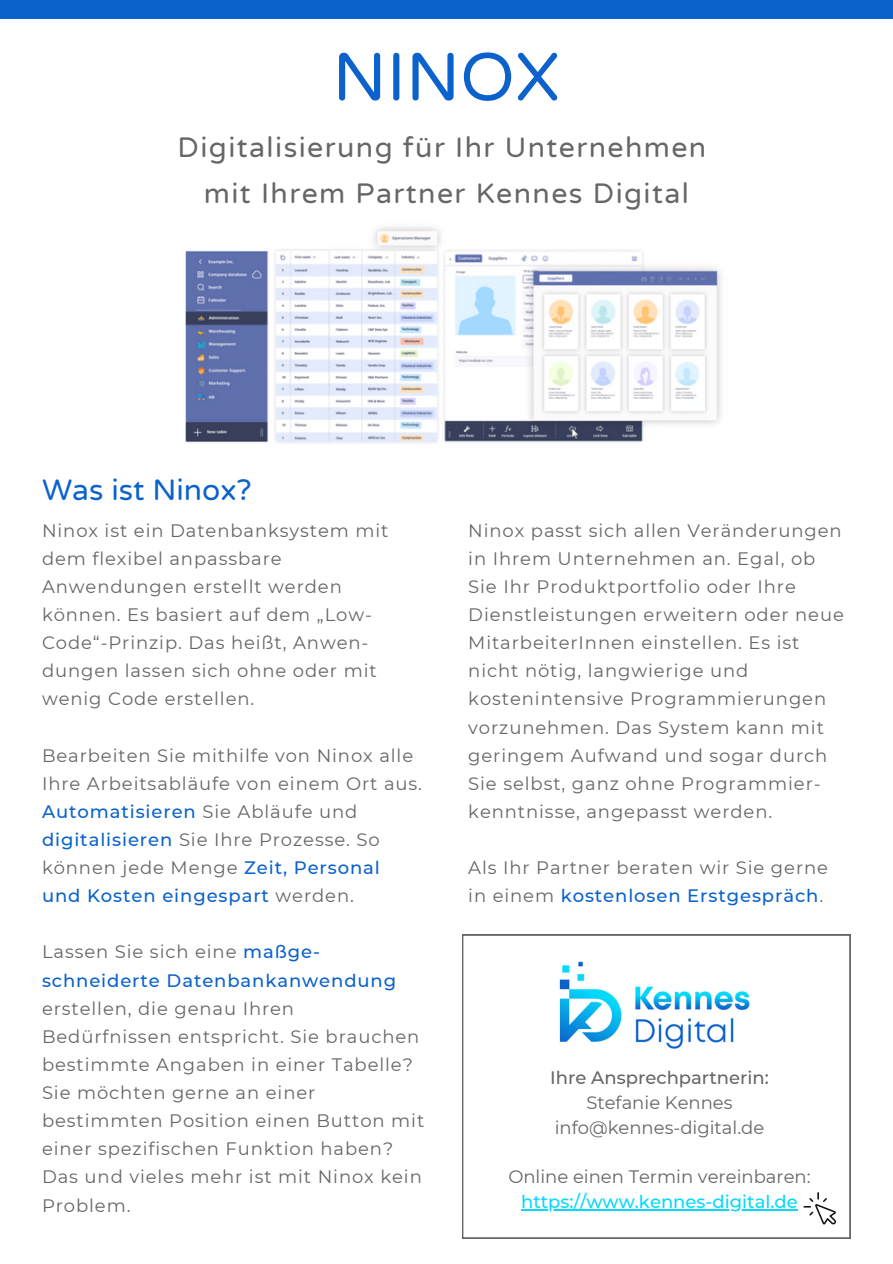
<style>
.page{position:relative;width:893px;height:1264px;background:#fff}
.page>*{position:absolute;margin:0;border:0;box-sizing:border-box;transform-origin:0 0}
.t1{font:67.5px "Varela Round";color:#0b62cc}
.t2{font:30px "Varela Round";color:#0b62cc}
.t3{font:28.5px/46px "Varela Round";letter-spacing:.05em;color:#666;text-align:center}
.t4{font:18px/28px "Montserrat";letter-spacing:.05em;color:#666}
.t5{font:18px/24.8px "Montserrat";color:#666;text-align:center}
.t6{font:500 18px/28px "Montserrat";letter-spacing:.05em;color:#0b62cc}
.t7{font:500 18px "Montserrat";color:#06d9fa}
.t8{font:500 18px "Montserrat";color:#666}
.s1{font-weight:500;color:#0b62cc}
.s2{font-weight:400;color:#666}
</style>
<div class="page">
<div style="left:0;top:0;width:892px;height:19px;background:#0b62cc"></div>
<img style="left:185px;top:227px;width:536px;height:216px">
<svg style="left:462px;top:934px;width:388px;height:304px"></svg>
<img style="left:534px;top:943px;width:245px;height:123px">
<svg style="left:803px;top:1192px;width:33px;height:32px"></svg>
<hr style="left:521px;top:1209px;width:276px;height:1px;background:#06d9fa">
<h1 class="t1" style="left:332px;top:38px;width:229px">NINOX</h1>
<h3 class="t3" style="left:178px;top:125px;width:530px">Digitalisierung für Ihr Unternehmen mit Ihrem Partner Kennes Digital</h3>
<h2 class="t2" style="left:42px;top:472px;width:211px">Was ist Ninox?</h2>
<p class="t4" style="left:42px;top:516px;width:348px">Ninox ist ein Datenbanksystem mit dem flexibel anpassbare<br>Anwendungen erstellt werden können. Es basiert auf dem „Low-<br>Code“-Prinzip. Das heißt, Anwen&shy;dungen lassen sich ohne oder mit wenig Code erstellen.</p>
<p class="t4" style="left:42px;top:741px;width:381px">Bearbeiten Sie mithilfe von Ninox alle Ihre Arbeitsabläufe von einem Ort aus.<br><span class="s1">Automatisieren</span> Sie Abläufe und <span class="s1">digitalisieren</span> Sie Ihre Prozesse. So können jede Menge <span class="s1">Zeit, Personal und Kosten eingespart</span> werden.</p>
<p class="t6" style="left:42px;top:938px;width:355px"><span class="s2">Lassen Sie sich eine</span> maßge&shy;schneiderte Datenbankanwendung</p>
<p class="t4" style="left:42px;top:994px;width:384px">erstellen, die genau Ihren<br>Bedürfnissen entspricht. Sie brauchen bestimmte Angaben in einer Tabelle?<br>Sie möchten gerne an einer bestimmten Position einen Button mit einer spezifischen Funktion haben?<br>Das und vieles mehr ist mit Ninox kein<br>Problem.</p>
<p class="t4" style="left:468px;top:516px;width:377px">Ninox passt sich allen Veränderungen in Ihrem Unternehmen an. Egal, ob Sie Ihr Produktportfolio oder Ihre Dienstleistungen erweitern oder neue MitarbeiterInnen einstellen. Es ist nicht nötig, langwierige und kostenintensive Programmierungen vorzunehmen. Das System kann mit geringem Aufwand und sogar durch Sie selbst, ganz ohne Programmier&shy;kenntnisse, angepasst werden.</p>
<p class="t4" style="left:468px;top:853px;width:361px">Als Ihr Partner beraten wir Sie gerne in einem <span class="s1">kostenlosen Erstgespräch</span>.</p>
<p class="t8" style="left:550px;top:1066px;width:220px">Ihre Ansprechpartnerin:</p>
<p class="t5" style="left:554px;top:1090px;width:211px">Stefanie Kennes info@kennes-digital.de</p>
<p class="t5" style="left:508px;top:1164px;width:304px">Online einen Termin vereinbaren:</p>
<p class="t7" style="left:521px;top:1190px;width:278px">https://www.kennes-digital.de</p>
</div>
